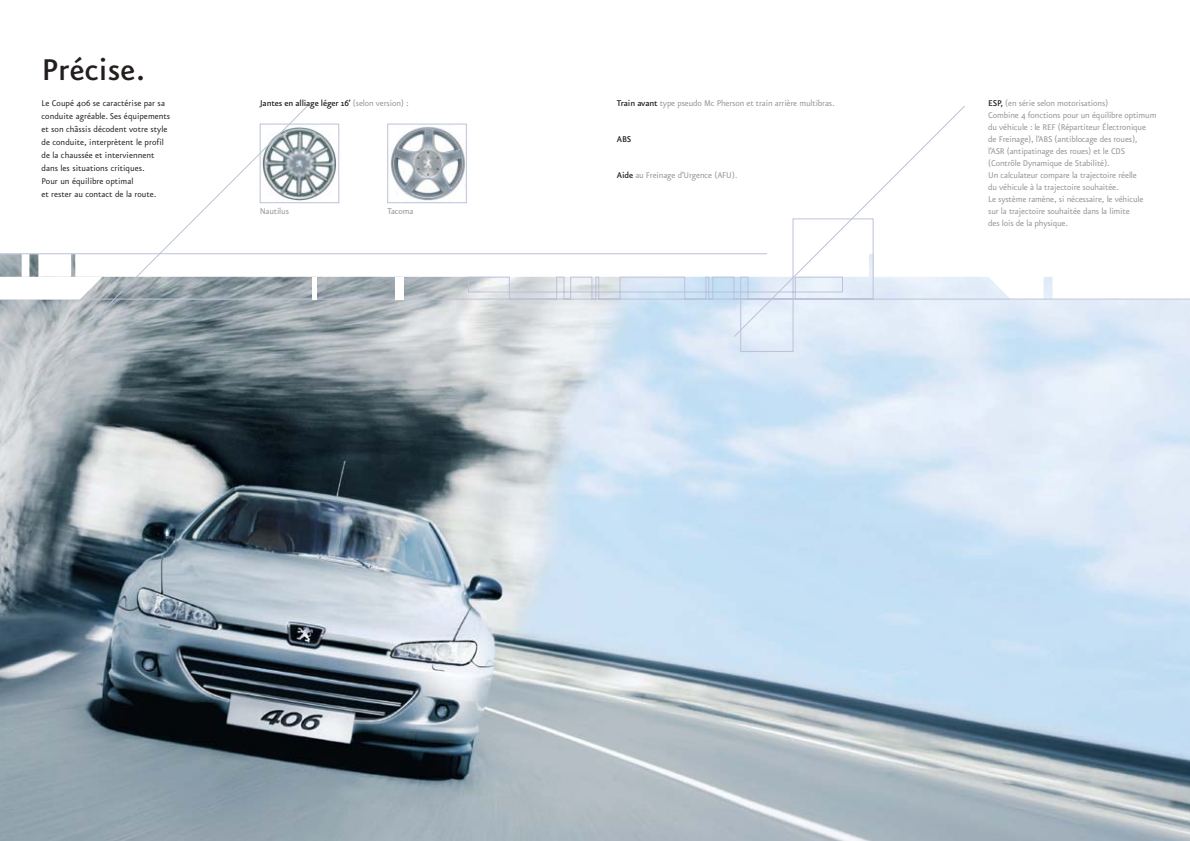
<style>
.page{position:relative;width:1190px;height:841px;background:#fff}
.page>*{position:absolute;margin:0;border:0;box-sizing:border-box;transform-origin:0 0}
.t1{font:500 36px "Eureka Sans";color:#231f1f}
.t2{font:10px/12px "Eureka Sans";letter-spacing:-.015em;color:#939497}
.t3{font:10px/13px "Eureka Sans";color:#231f1f}
.t4{font:500 10px "Eureka Sans";letter-spacing:-.015em;color:#231f1f}
.s1{font-weight:400;color:#939497}
.s2{font-weight:500;color:#231f1f}
</style>
<div class="page">
<img style="left:0;top:352px;width:1190px;height:489px">
<svg style="left:0;top:254px;width:1190px;height:98px"></svg>
<svg style="left:0;top:277px;width:76px;height:22px"></svg>
<hr style="left:0;top:253px;width:767px;height:1px;background:#bcc2db">
<svg style="left:76px;top:106px;width:890px;height:232px"></svg>
<div style="left:395px;top:277px;width:9px;height:22px;background:#fff"></div>
<hr style="left:312px;top:277px;width:4px;height:22px;background:#fff">
<h1 class="t1" style="left:42px;top:58px;width:105px">Précise.</h1>
<p class="t3" style="left:42px;top:98px;width:130px">Le Coupé 406 se caractérise par sa conduite agréable. Ses équipements et son châssis décodent votre style de conduite, interprètent le profil de la chaussée et interviennent dans les situations critiques.<br>Pour un équilibre optimal<br>et rester au contact de la route.</p>
<p class="t4" style="left:260px;top:100px;width:151px">Jantes en alliage léger 16’ <span class="s1">(selon version) :</span></p>
<p class="t2" style="left:617px;top:98px;width:219px"><span class="s2">Train avant</span> type pseudo Mc Pherson et train arrière multibras.</p>
<p class="t4" style="left:617px;top:136px;width:16px">ABS</p>
<p class="t2" style="left:617px;top:170px;width:122px"><span class="s2">Aide</span> au Freinage d’Urgence (AFU).</p>
<p class="t2" style="left:260px;top:206px;width:31px">Nautilus</p>
<p class="t2" style="left:387px;top:206px;width:28px">Tacoma</p>
<p class="t2" style="left:988px;top:98px;width:170px"><span class="s2">ESP,</span> (en série selon motorisations)<br>Combine 4 fonctions pour un équilibre optimum du véhicule : le REF (Répartiteur Électronique de Freinage), l’ABS (antiblocage des roues),<br>l’ASR (antipatinage des roues) et le CDS (Contrôle Dynamique de Stabilité).<br>Un calculateur compare la trajectoire réelle<br>du véhicule à la trajectoire souhaitée.<br>Le système ramène, si nécessaire, le véhicule<br>sur la trajectoire souhaitée dans la limite<br>des lois de la physique.</p>
</div>
